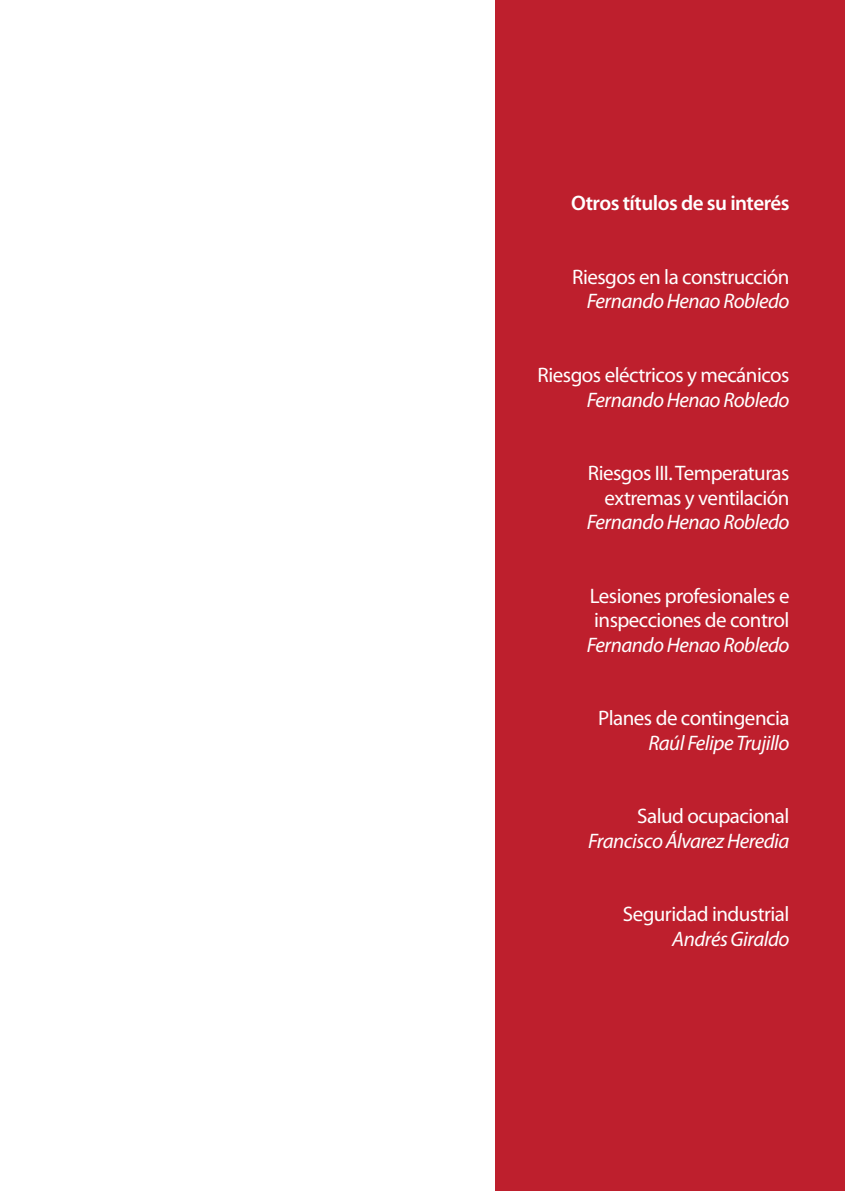
<style>
.page{position:relative;width:845px;height:1191px;background:#fff}
.page>*{position:absolute;margin:0;border:0;box-sizing:border-box;transform-origin:0 0}
.t1{font:21px/24.5px "Myriad Pro";letter-spacing:-.025em;color:#fff;text-align:right}
.t2{font:italic 21px "Myriad Pro";letter-spacing:-.025em;color:#fff}
.t3{font:600 21px "Myriad Pro";letter-spacing:-.025em;color:#fff}
</style>
<div class="page">
<div style="left:494px;top:0;width:350px;height:1190px;background:#be1f2d"></div>
<p class="t3" style="left:571px;top:190px;width:220px">Otros títulos de su interés</p>
<p class="t1" style="left:571px;top:264px;width:219px">Riesgos en la construcción</p>
<p class="t2" style="left:586px;top:288px;width:204px">Fernando Henao Robledo</p>
<p class="t1" style="left:537px;top:362px;width:253px">Riesgos eléctricos y mecánicos</p>
<p class="t2" style="left:586px;top:386px;width:204px">Fernando Henao Robledo</p>
<p class="t1" style="left:587px;top:460px;width:203px">Riesgos III. Temperaturas extremas y ventilación</p>
<p class="t2" style="left:586px;top:509px;width:204px">Fernando Henao Robledo</p>
<p class="t1" style="left:589px;top:583px;width:201px;text-align:left">Lesiones profesionales e inspecciones de control</p>
<p class="t2" style="left:586px;top:631px;width:204px">Fernando Henao Robledo</p>
<p class="t1" style="left:598px;top:705px;width:193px">Planes de contingencia</p>
<p class="t2" style="left:648px;top:729px;width:143px">Raúl Felipe Trujillo</p>
<p class="t1" style="left:637px;top:803px;width:154px">Salud ocupacional</p>
<p class="t2" style="left:587px;top:827px;width:203px">Francisco Álvarez Heredia</p>
<p class="t1" style="left:622px;top:901px;width:168px">Seguridad industrial</p>
<p class="t2" style="left:672px;top:925px;width:119px">Andrés Giraldo</p>
</div>
